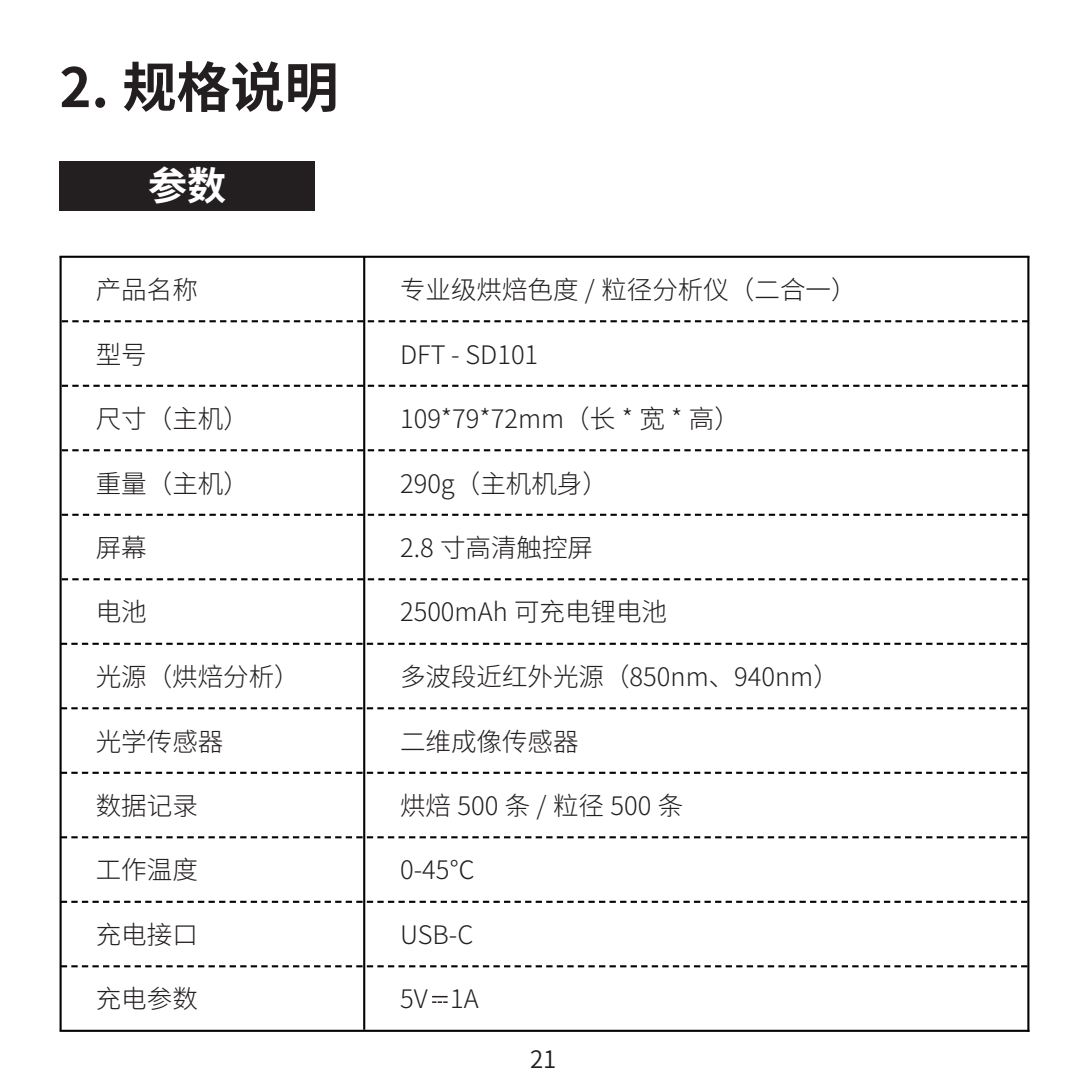
<style>
.page{position:relative;width:1089px;height:1089px;background:#fff}
.page>*{position:absolute;margin:0;border:0;box-sizing:border-box;transform-origin:0 0}
.t1{font:700 54px "Source Han Sans CN";color:#231f20}
.t2{font:700 39px "Source Han Sans SC";color:#fff}
.t3{font:300 25.5px "Source Han Sans CN";color:#231f20}
.t4{font:24px "Source Han Sans SC";color:#231f20}
</style>
<div class="page">
<div style="left:60px;top:161px;width:255px;height:50px;background:#231f20"></div>
<hr style="left:60px;top:256px;width:2px;height:774px;background:#030303">
<hr style="left:60px;top:256px;width:969px;height:2px;background:#030303">
<svg style="left:62px;top:320px;width:965px;height:2px"></svg>
<svg style="left:62px;top:385px;width:965px;height:2px"></svg>
<svg style="left:62px;top:449px;width:965px;height:2px"></svg>
<svg style="left:62px;top:514px;width:965px;height:2px"></svg>
<svg style="left:62px;top:578px;width:965px;height:2px"></svg>
<svg style="left:61px;top:642px;width:966px;height:3px"></svg>
<svg style="left:61px;top:707px;width:966px;height:2px"></svg>
<svg style="left:61px;top:771px;width:966px;height:3px"></svg>
<svg style="left:61px;top:836px;width:966px;height:2px"></svg>
<svg style="left:61px;top:900px;width:966px;height:2px"></svg>
<svg style="left:61px;top:965px;width:966px;height:2px"></svg>
<hr style="left:60px;top:1029px;width:969px;height:2px;background:#030303">
<hr style="left:1027px;top:256px;width:2px;height:775px;background:#030303">
<hr style="left:363px;top:256px;width:2px;height:773px;background:#030303">
<svg style="left:432px;top:995px;width:15px;height:7px"></svg>
<p class="t1" style="left:60px;top:57px;width:280px">2. 规格说明</p>
<p class="t2" style="left:148px;top:164px;width:79px">参数</p>
<p class="t3" style="left:96px;top:275px;width:103px">产品名称</p>
<p class="t3" style="left:400px;top:275px;width:458px">专业级烘焙色度 / 粒径分析仪（二合一）</p>
<p class="t3" style="left:96px;top:340px;width:52px">型号</p>
<p class="t3" style="left:400px;top:340px;width:140px">DFT - SD101</p>
<p class="t3" style="left:96px;top:404px;width:155px">尺寸（主机）</p>
<p class="t3" style="left:400px;top:404px;width:341px">109*79*72mm（长 * 宽 * 高）</p>
<p class="t3" style="left:96px;top:469px;width:155px">重量（主机）</p>
<p class="t3" style="left:400px;top:469px;width:209px">290g（主机机身）</p>
<p class="t3" style="left:96px;top:533px;width:52px">屏幕</p>
<p class="t3" style="left:400px;top:533px;width:195px">2.8 寸高清触控屏</p>
<p class="t3" style="left:96px;top:597px;width:52px">电池</p>
<p class="t3" style="left:400px;top:597px;width:268px">2500mAh 可充电锂电池</p>
<p class="t3" style="left:96px;top:662px;width:206px">光源（烘焙分析）</p>
<p class="t3" style="left:400px;top:662px;width:440px">多波段近红外光源（850nm、940nm）</p>
<p class="t3" style="left:96px;top:726px;width:129px">光学传感器</p>
<p class="t3" style="left:400px;top:726px;width:180px">二维成像传感器</p>
<p class="t3" style="left:96px;top:791px;width:103px">数据记录</p>
<p class="t3" style="left:400px;top:791px;width:285px">烘焙 500 条 / 粒径 500 条</p>
<p class="t3" style="left:96px;top:855px;width:103px">工作温度</p>
<p class="t3" style="left:400px;top:855px;width:76px">0-45℃</p>
<p class="t3" style="left:96px;top:920px;width:103px">充电接口</p>
<p class="t3" style="left:400px;top:920px;width:75px">USB-C</p>
<p class="t3" style="left:96px;top:984px;width:103px">充电参数</p>
<p class="t3" style="left:400px;top:984px;width:80px">5V 1A</p>
<p class="t4" style="left:530px;top:1045px;width:28px">21</p>
</div>
